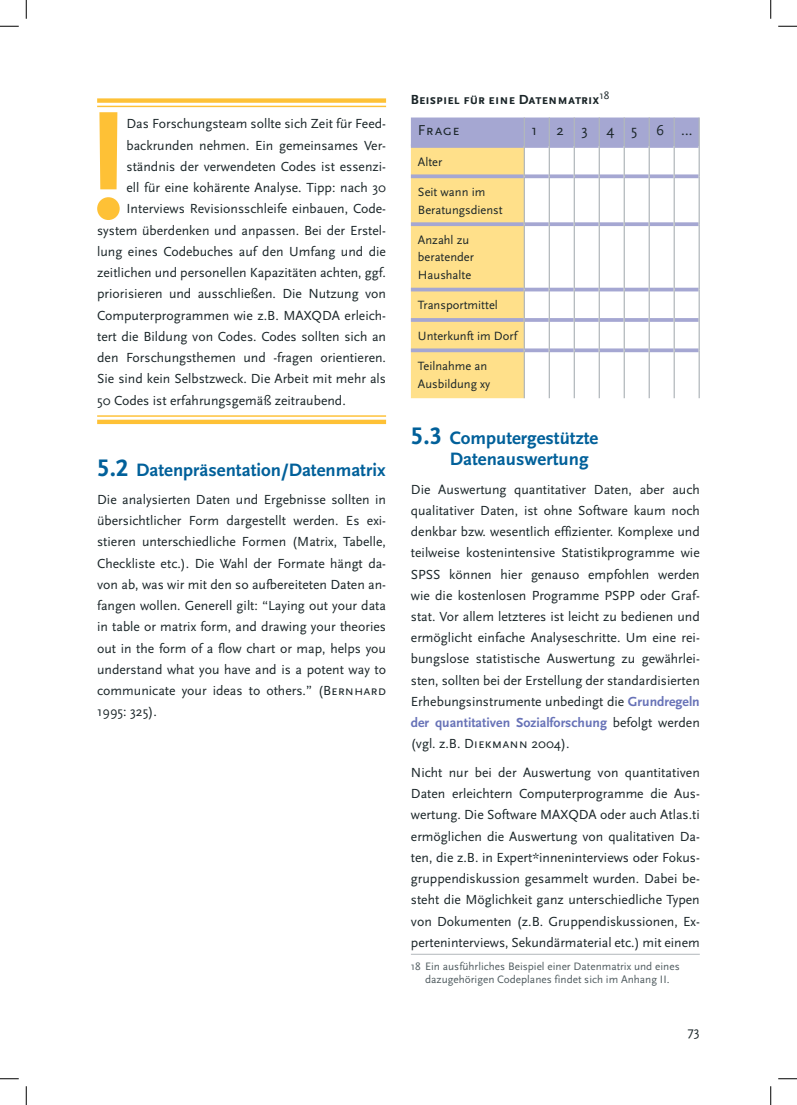
<style>
.page{position:relative;width:797px;height:1105px;background:#fff}
.page>*{position:absolute;margin:0;border:0;box-sizing:border-box;transform-origin:0 0}
.t1{font:142.5px "Scala Sans Bold LF";color:#fec136}
.t2{font:18.75px/21.2px "Scala Sans Bold LF";color:#01609a}
.t3{font:15px "Scala Sans Regular SC";letter-spacing:.075em;color:#1a2528}
.t4{font:13.75px/21.2px "Scala Sans";color:#1a2528;text-align:justify}
.t5{font:13.75px "Scala Sans Bold LF";color:#6772b7}
.t6{font:13.75px "Scala Sans Bold SC";color:#1a2528}
.t7{font:12.5px/17.5px "Scala Sans";color:#1a2528}
.t8{font:11.25px/13.5px "Scala Sans";color:#505c60;text-align:center}
.s1{font-size:25px}
.s2{font-family:"Scala Sans Regular SC"}
.s3{font-family:"Scala Sans Bold LF";color:#6772b7}
.s4{font-family:"Scala Sans";color:#1a2528}
</style>
<div class="page">
<div style="left:97px;top:98px;width:289px;height:5px;background:#fec136"></div>
<hr style="left:97px;top:106px;width:289px;height:1px;background:#fec136">
<hr style="left:97px;top:415px;width:289px;height:2px;background:#fec136">
<hr style="left:97px;top:420px;width:289px;height:4px;background:#fec136">
<hr style="left:411px;top:954px;width:288px;height:1px;background:#b2b8bc">
<svg style="left:411px;top:118px;width:288px;height:280px"></svg>
<hr style="left:523px;top:146px;width:2px;height:30px;background:#b2b8bc">
<hr style="left:548px;top:146px;width:2px;height:30px;background:#b2b8bc">
<hr style="left:573px;top:146px;width:2px;height:30px;background:#b2b8bc">
<hr style="left:598px;top:146px;width:2px;height:30px;background:#b2b8bc">
<hr style="left:623px;top:146px;width:2px;height:30px;background:#b2b8bc">
<hr style="left:648px;top:146px;width:2px;height:30px;background:#b2b8bc">
<hr style="left:673px;top:146px;width:2px;height:30px;background:#b2b8bc">
<hr style="left:698px;top:146px;width:1px;height:30px;background:#b2b8bc">
<hr style="left:523px;top:176px;width:2px;height:48px;background:#b2b8bc">
<hr style="left:548px;top:176px;width:2px;height:48px;background:#b2b8bc">
<hr style="left:573px;top:176px;width:2px;height:48px;background:#b2b8bc">
<hr style="left:598px;top:176px;width:2px;height:48px;background:#b2b8bc">
<hr style="left:623px;top:176px;width:2px;height:48px;background:#b2b8bc">
<hr style="left:648px;top:176px;width:2px;height:48px;background:#b2b8bc">
<hr style="left:673px;top:176px;width:2px;height:48px;background:#b2b8bc">
<hr style="left:698px;top:176px;width:1px;height:48px;background:#b2b8bc">
<hr style="left:523px;top:224px;width:2px;height:66px;background:#b2b8bc">
<hr style="left:548px;top:224px;width:2px;height:66px;background:#b2b8bc">
<hr style="left:573px;top:224px;width:2px;height:66px;background:#b2b8bc">
<hr style="left:598px;top:224px;width:2px;height:66px;background:#b2b8bc">
<hr style="left:623px;top:224px;width:2px;height:66px;background:#b2b8bc">
<hr style="left:648px;top:224px;width:2px;height:66px;background:#b2b8bc">
<hr style="left:673px;top:224px;width:2px;height:66px;background:#b2b8bc">
<hr style="left:698px;top:224px;width:1px;height:66px;background:#b2b8bc">
<hr style="left:523px;top:290px;width:2px;height:30px;background:#b2b8bc">
<hr style="left:548px;top:290px;width:2px;height:30px;background:#b2b8bc">
<hr style="left:573px;top:290px;width:2px;height:30px;background:#b2b8bc">
<hr style="left:598px;top:290px;width:2px;height:30px;background:#b2b8bc">
<hr style="left:623px;top:290px;width:2px;height:30px;background:#b2b8bc">
<hr style="left:648px;top:290px;width:2px;height:30px;background:#b2b8bc">
<hr style="left:673px;top:290px;width:2px;height:30px;background:#b2b8bc">
<hr style="left:698px;top:290px;width:1px;height:30px;background:#b2b8bc">
<hr style="left:523px;top:320px;width:2px;height:30px;background:#b2b8bc">
<hr style="left:548px;top:320px;width:2px;height:30px;background:#b2b8bc">
<hr style="left:573px;top:320px;width:2px;height:30px;background:#b2b8bc">
<hr style="left:598px;top:320px;width:2px;height:30px;background:#b2b8bc">
<hr style="left:623px;top:320px;width:2px;height:30px;background:#b2b8bc">
<hr style="left:648px;top:320px;width:2px;height:30px;background:#b2b8bc">
<hr style="left:673px;top:320px;width:2px;height:30px;background:#b2b8bc">
<hr style="left:698px;top:320px;width:1px;height:30px;background:#b2b8bc">
<hr style="left:523px;top:350px;width:2px;height:48px;background:#b2b8bc">
<hr style="left:548px;top:350px;width:2px;height:48px;background:#b2b8bc">
<hr style="left:573px;top:350px;width:2px;height:48px;background:#b2b8bc">
<hr style="left:598px;top:350px;width:2px;height:48px;background:#b2b8bc">
<hr style="left:623px;top:350px;width:2px;height:48px;background:#b2b8bc">
<hr style="left:648px;top:350px;width:2px;height:48px;background:#b2b8bc">
<hr style="left:673px;top:350px;width:2px;height:48px;background:#b2b8bc">
<hr style="left:698px;top:350px;width:1px;height:48px;background:#b2b8bc">
<svg style="left:0;top:25px;width:19px;height:2px"></svg>
<svg style="left:778px;top:25px;width:19px;height:2px"></svg>
<svg style="left:0;top:1078px;width:19px;height:1px"></svg>
<svg style="left:778px;top:1078px;width:19px;height:1px"></svg>
<svg style="left:25px;top:0;width:2px;height:19px"></svg>
<svg style="left:25px;top:1086px;width:2px;height:19px"></svg>
<svg style="left:770px;top:0;width:1px;height:19px"></svg>
<svg style="left:770px;top:1086px;width:1px;height:19px"></svg>
<h1 class="t1" style="left:89px;top:94px;width:39px">!</h1>
<p class="t4" style="left:126px;top:114px;width:261px">Das Forschungsteam sollte sich Zeit für Feed-</p>
<p class="t4" style="left:126px;top:135px;width:261px">backrunden nehmen. Ein gemeinsames Ver-</p>
<p class="t4" style="left:126px;top:156px;width:261px">ständnis der verwendeten Codes ist essenzi-</p>
<p class="t4" style="left:126px;top:177px;width:261px">ell für eine kohärente Analyse. Tipp: nach 30</p>
<p class="t4" style="left:126px;top:199px;width:261px">Interviews Revisionsschleife einbauen, Code-</p>
<p class="t4" style="left:97px;top:220px;width:290px">system überdenken und anpassen. Bei der Erstel-</p>
<p class="t4" style="left:97px;top:241px;width:290px">lung eines Codebuches auf den Umfang und die</p>
<p class="t4" style="left:97px;top:262px;width:290px">zeitlichen und personellen Kapazitäten achten, ggf.</p>
<p class="t4" style="left:97px;top:284px;width:290px">priorisieren und ausschließen. Die Nutzung von</p>
<p class="t4" style="left:97px;top:305px;width:290px">Computerprogrammen wie z.B. MAXQDA erleich-</p>
<p class="t4" style="left:97px;top:326px;width:290px">tert die Bildung von Codes. Codes sollten sich an</p>
<p class="t4" style="left:97px;top:347px;width:290px">den Forschungsthemen und -fragen orientieren.</p>
<p class="t4" style="left:97px;top:368px;width:290px">Sie sind kein Selbstzweck. Die Arbeit mit mehr als</p>
<p class="t4" style="left:97px;top:390px;width:250px">50 Codes ist erfahrungsgemäß zeitraubend.</p>
<h2 class="t2" style="left:97px;top:459px;width:290px"><span class="s1">5.2</span> Datenpräsentation/Datenmatrix</h2>
<p class="t4" style="left:97px;top:489px;width:290px">Die analysierten Daten und Ergebnisse sollten in übersichtlicher Form dargestellt werden. Es exi&shy;stieren unterschiedliche Formen (Matrix, Tabelle, Checkliste etc.). Die Wahl der Formate hängt da&shy;von ab, was wir mit den so aufbereiteten Daten an&shy;fangen wollen. Generell gilt: “Laying out your data in table or matrix form, and drawing your theories out in the form of a flow chart or map, helps you understand what you have and is a potent way to communicate your ideas to others.” (<span class="s2">Bernhard </span>1995: 325).</p>
<p class="t6" style="left:411px;top:92px;width:200px">Beispiel für eine Datenmatrix<sup>18</sup></p>
<p class="t3" style="left:418px;top:122px;width:43px">Frage</p>
<p class="t3" style="left:531px;top:122px;width:7px">1</p>
<p class="t3" style="left:556px;top:122px;width:83px">2345</p>
<p class="t3" style="left:656px;top:122px;width:37px">6 …</p>
<p class="t7" style="left:418px;top:153px;width:26px">Alter</p>
<p class="t7" style="left:418px;top:183px;width:86px">Seit wann im<br>Beratungsdienst</p>
<p class="t7" style="left:418px;top:231px;width:57px">Anzahl zu beratender<br>Haushalte</p>
<p class="t7" style="left:418px;top:297px;width:81px">Transportmittel</p>
<p class="t7" style="left:418px;top:327px;width:101px">Unterkunft im Dorf</p>
<p class="t7" style="left:418px;top:357px;width:74px">Teilnahme an<br>Ausbildung xy</p>
<h2 class="t2" style="left:450px;top:428px;width:150px;text-indent:-39px"><span class="s1">5.3</span> Computergestützte<br>Datenauswertung</h2>
<p class="t4" style="left:411px;top:479px;width:290px">Die Auswertung quantitativer Daten, aber auch qualitativer Daten, ist ohne Software kaum noch denkbar bzw. wesentlich effizienter. Komplexe und teilweise kostenintensive Statistikprogramme wie SPSS können hier genauso empfohlen werden wie die kostenlosen Programme PSPP oder Graf&shy;stat. Vor allem letzteres ist leicht zu bedienen und ermöglicht einfache Analyseschritte. Um eine rei&shy;bungslose statistische Auswertung zu gewährlei&shy;sten, sollten bei der Erstellung der standardisierten Erhebungsinstrumente unbedingt die <span class="s3">Grundregeln</span></p>
<p class="t5" style="left:411px;top:715px;width:290px">der quantitativen Sozialforschung <span class="s4">befolgt werden</span></p>
<p class="t4" style="left:411px;top:730px;width:290px;line-height:28.4px">(vgl. z.B. <span class="s2">Diekmann</span> 2004).<br>Nicht nur bei der Auswertung von quantitativen</p>
<p class="t4" style="left:411px;top:783px;width:290px">Daten erleichtern Computerprogramme die Aus&shy;wertung. Die Software MAXQDA oder auch Atlas.ti ermöglichen die Auswertung von qualitativen Da&shy;ten, die z.B. in Expert*inneninterviews oder Fokus&shy;gruppendiskussion gesammelt wurden. Dabei be&shy;steht die Möglichkeit ganz unterschiedliche Typen von Dokumenten (z.B. Gruppendiskussionen, Ex&shy;perteninterviews, Sekundärmaterial etc.) mit einem</p>
<p class="t8" style="left:411px;top:959px;width:270px">18 Ein ausführliches Beispiel einer Datenmatrix und eines dazugehörigen Codeplanes findet sich im Anhang II.</p>
<p class="t4" style="left:687px;top:1021px;width:14px">73</p>
</div>
